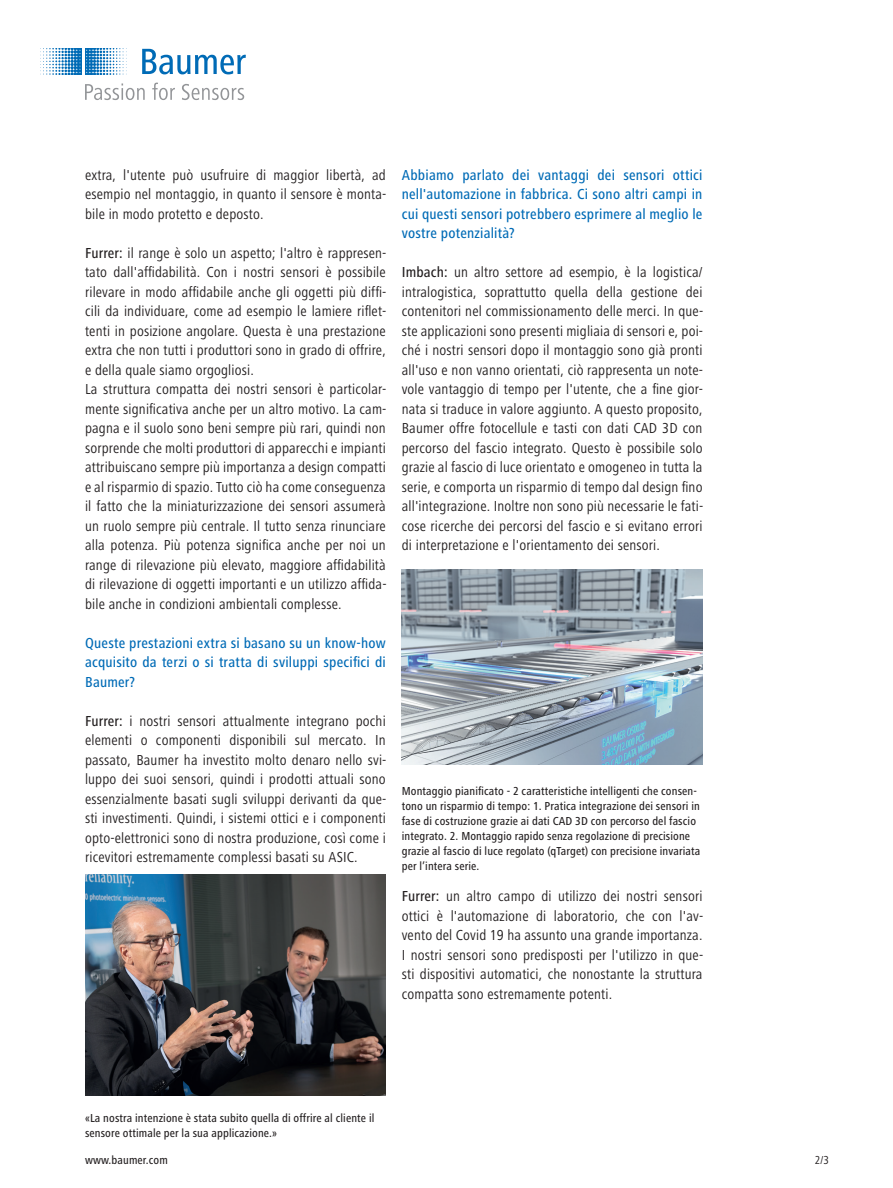
<style>
.page{position:relative;width:893px;height:1188px;background:#fff}
.page>*{position:absolute;margin:0;border:0;box-sizing:border-box;transform-origin:0 0}
.t1{font:condensed 15px/19.5px "Frutiger Next LT";letter-spacing:.01em;color:#231f20;text-align:justify}
.t2{font:500 condensed 15px/19.5px "Frutiger Next LT";letter-spacing:.015em;color:#006bb6;text-align:justify}
.t3{font:500 condensed 12px/15px "Frutiger Next LT";letter-spacing:.01em;color:#231f20}
.t4{font:condensed 12px "Frutiger Next LT";color:#231f20}
.s1{font-weight:500}
</style>
<div class="page">
<img style="left:85px;top:874px;width:301px;height:222px">
<img style="left:402px;top:570px;width:300px;height:195px">
<svg style="left:142px;top:49px;width:104px;height:25px"></svg>
<svg style="left:40px;top:49px;width:87px;height:26px"></svg>
<svg style="left:85px;top:83px;width:60px;height:17px"></svg>
<svg style="left:152px;top:83px;width:23px;height:17px"></svg>
<svg style="left:182px;top:84px;width:62px;height:16px"></svg>
<p class="t1" style="left:85px;top:165px;width:303px">extra, l'utente può usufruire di maggior libertà, ad esempio nel montaggio, in quanto il sensore è monta&shy;bile in modo protetto e deposto.</p>
<p class="t1" style="left:85px;top:243px;width:303px;text-align:left"><span class="s1">Furrer:</span> il range è solo un aspetto; l'altro è rappresen&shy;tato dall'affidabilità. Con i nostri sensori è possibile rilevare in modo affidabile anche gli oggetti più diffi&shy;cili da individuare, come ad esempio le lamiere riflet&shy;tenti in posizione angolare. Questa è una prestazione extra che non tutti i produttori sono in grado di offrire, e della quale siamo orgogliosi.<br>La struttura compatta dei nostri sensori è particolar&shy;mente significativa anche per un altro motivo. La cam&shy;pagna e il suolo sono beni sempre più rari, quindi non sorprende che molti produttori di apparecchi e impianti attribuiscano sempre più importanza a design compatti e al risparmio di spazio. Tutto ciò ha come conseguenza il fatto che la miniaturizzazione dei sensori assumerà un ruolo sempre più centrale. Il tutto senza rinunciare alla potenza. Più potenza significa anche per noi un range di rilevazione più elevato, maggiore affidabilità di rilevazione di oggetti importanti e un utilizzo affida&shy;bile anche in condizioni ambientali complesse.</p>
<p class="t2" style="left:85px;top:633px;width:302px">Queste prestazioni extra si basano su un know-how acquisito da terzi o si tratta di sviluppi specifici di Baumer?</p>
<p class="t1" style="left:85px;top:711px;width:303px"><span class="s1">Furrer:</span> i nostri sensori attualmente integrano pochi elementi o componenti disponibili sul mercato. In passato, Baumer ha investito molto denaro nello svi&shy;luppo dei suoi sensori, quindi i prodotti attuali sono essenzialmente basati sugli sviluppi derivanti da que&shy;sti investimenti. Quindi, i sistemi ottici e i componenti opto-elettronici sono di nostra produzione, così come i ricevitori estremamente complessi basati su ASIC.</p>
<p class="t2" style="left:402px;top:165px;width:302px">Abbiamo parlato dei vantaggi dei sensori ottici nell'automazione in fabbrica. Ci sono altri campi in cui questi sensori potrebbero esprimere al meglio le vostre potenzialità?</p>
<p class="t1" style="left:402px;top:262px;width:303px"><span class="s1">Imbach:</span> un altro settore ad esempio, è la logistica/ intralogistica, soprattutto quella della gestione dei contenitori nel commissionamento delle merci. In que&shy;ste applicazioni sono presenti migliaia di sensori e, poi&shy;ché i nostri sensori dopo il montaggio sono già pronti all'uso e non vanno orientati, ciò rappresenta un note&shy;vole vantaggio di tempo per l'utente, che a fine gior&shy;nata si traduce in valore aggiunto. A questo proposito, Baumer offre fotocellule e tasti con dati CAD 3D con percorso del fascio integrato. Questo è possibile solo grazie al fascio di luce orientato e omogeneo in tutta la serie, e comporta un risparmio di tempo dal design fino all'integrazione. Inoltre non sono più necessarie le fati&shy;cose ricerche dei percorsi del fascio e si evitano errori di interpretazione e l'orientamento dei sensori.</p>
<p class="t3" style="left:402px;top:783px;width:300px">Montaggio pianificato - 2 caratteristiche intelligenti che consen&shy;tono un risparmio di tempo: 1. Pratica integrazione dei sensori in fase di costruzione grazie ai dati CAD 3D con percorso del fascio integrato. 2. Montaggio rapido senza regolazione di precisione grazie al fascio di luce regolato (qTarget) con precisione invariata per l’intera serie.</p>
<p class="t1" style="left:402px;top:886px;width:303px"><span class="s1">Furrer:</span> un altro campo di utilizzo dei nostri sensori ottici è l'automazione di laboratorio, che con l'av&shy;vento del Covid 19 ha assunto una grande importanza.<br>I nostri sensori sono predisposti per l'utilizzo in que&shy;sti dispositivi automatici, che nonostante la struttura compatta sono estremamente potenti.</p>
<p class="t3" style="left:85px;top:1110px;width:291px">«La nostra intenzione è stata subito quella di offrire al cliente il sensore ottimale per la sua applicazione.»</p>
<p class="t3" style="left:85px;top:1152px;width:84px">www.baumer.com</p>
<p class="t4" style="left:815px;top:1153px;width:16px">2/3</p>
</div>
